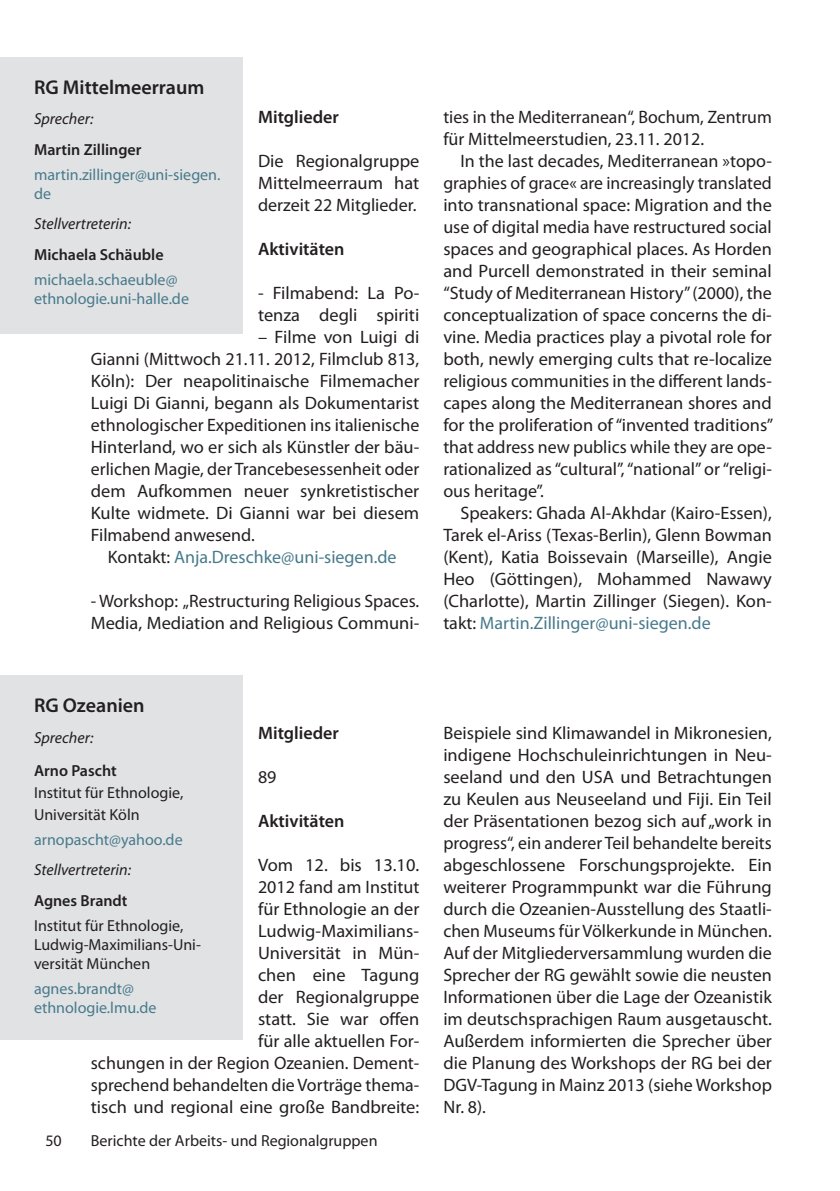
<style>
.page{position:relative;width:840px;height:1191px;background:#fff}
.page>*{position:absolute;margin:0;border:0;box-sizing:border-box;transform-origin:0 0}
.t1{font:600 20px "Myriad Pro";color:#231f20}
.t2{font:18px/22px "Myriad Pro";color:#231f20;text-align:justify}
.t3{font:600 18px "Myriad Pro";color:#231f20}
.t4{font:18px "Myriad Pro";color:#477a8b}
.t5{font:16px/19.2px "Myriad Pro";color:#231f20}
.t6{font:16px/19.2px "Myriad Pro";color:#477a8b}
.t7{font:italic 16px "Myriad Pro";color:#231f20}
.t8{font:600 16px "Myriad Pro";color:#231f20}
.s1{color:#231f20}
.s2{color:#477a8b}
</style>
<div class="page">
<div style="left:0;top:57px;width:243px;height:276px;background:#e1e2e4"></div>
<div style="left:0;top:675px;width:243px;height:364px;background:#e1e2e4"></div>
<p class="t1" style="left:34px;top:74px;width:172px">RG Mittelmeerraum</p>
<p class="t7" style="left:34px;top:109px;width:61px">Sprecher:</p>
<p class="t8" style="left:34px;top:139px;width:109px">Martin Zillinger</p>
<p class="t6" style="left:34px;top:164px;width:188px">martin.zillinger@uni-siegen. de</p>
<p class="t7" style="left:34px;top:214px;width:98px">Stellvertreterin:</p>
<p class="t8" style="left:34px;top:244px;width:131px">Michaela Schäuble</p>
<p class="t6" style="left:34px;top:270px;width:156px">michaela.schaeuble@ ethnologie.uni-halle.de</p>
<p class="t3" style="left:258px;top:105px;width:82px">Mitglieder</p>
<p class="t2" style="left:258px;top:149px;width:163px">Die Regionalgruppe Mittelmeerraum hat derzeit 22 Mitglieder.</p>
<p class="t3" style="left:258px;top:237px;width:88px">Aktivitäten</p>
<p class="t2" style="left:258px;top:281px;width:163px">- Filmabend: La Po&shy;tenza degli spiriti</p>
<p class="t2" style="left:91px;top:325px;width:330px;text-indent:167px">– Filme von Luigi di Gianni (Mittwoch 21.11. 2012, Filmclub 813, Köln): Der neapolitinaische Filmemacher Luigi Di Gianni, begann als Dokumentarist ethnologischer Expeditionen ins italienische Hinterland, wo er sich als Künstler der bäu&shy;erlichen Magie, der Trancebesessenheit oder dem Aufkommen neuer synkretistischer Kulte widmete. Di Gianni war bei diesem Filmabend anwesend.</p>
<p class="t4" style="left:108px;top:546px;width:290px"><span class="s1">Kontakt:</span> Anja.Dreschke@uni-siegen.de</p>
<p class="t2" style="left:91px;top:589px;width:330px">- Workshop: „Restructuring Religious Spaces.<br>Media, Mediation and Religious Communi-</p>
<p class="t2" style="left:443px;top:105px;width:330px">ties in the Mediterranean“, Bochum, Zentrum für Mittelmeerstudien, 23.11. 2012.</p>
<p class="t2" style="left:443px;top:149px;width:331px;text-indent:17px">In the last decades, Mediterranean »topo&shy;graphies of grace« are increasingly translated into transnational space: Migration and the use of digital media have restructured social spaces and geographical places. As Horden and Purcell demonstrated in their seminal “Study of Mediterranean History” (2000), the conceptualization of space concerns the di&shy;vine. Media practices play a pivotal role for both, newly emerging cults that re-localize religious communities in the different lands&shy;capes along the Mediterranean shores and for the proliferation of “invented traditions” that address new publics while they are ope&shy;rationalized as “cultural”, “national” or “religi&shy;ous heritage”.</p>
<p class="t2" style="left:443px;top:501px;width:330px;text-indent:17px">Speakers: Ghada Al-Akhdar (Kairo-Essen), Tarek el-Ariss (Texas-Berlin), Glenn Bowman (Kent), Katia Boissevain (Marseille), Angie Heo (Göttingen), Mohammed Nawawy (Charlotte), Martin Zillinger (Siegen). Kon&shy;takt: <span class="s2">Martin.Zillinger@uni-siegen.de</span></p>
<p class="t1" style="left:34px;top:692px;width:112px">RG Ozeanien</p>
<p class="t7" style="left:34px;top:727px;width:61px">Sprecher:</p>
<p class="t8" style="left:34px;top:760px;width:84px">Arno Pascht</p>
<p class="t5" style="left:34px;top:781px;width:151px;line-height:22px">Institut für Ethnologie,<br>Universität Köln</p>
<p class="t6" style="left:34px;top:829px;width:150px">arnopascht@yahoo.de</p>
<p class="t7" style="left:34px;top:860px;width:98px">Stellvertreterin:</p>
<p class="t8" style="left:34px;top:890px;width:95px">Agnes Brandt</p>
<p class="t5" style="left:34px;top:915px;width:168px">Institut für Ethnologie,<br>Ludwig-Maximilians-Uni&shy;versität München</p>
<p class="t6" style="left:34px;top:978px;width:124px">agnes.brandt@ ethnologie.lmu.de</p>
<p class="t3" style="left:258px;top:721px;width:82px">Mitglieder</p>
<p class="t2" style="left:258px;top:765px;width:20px">89</p>
<p class="t3" style="left:258px;top:809px;width:88px">Aktivitäten</p>
<p class="t2" style="left:91px;top:853px;width:330px;text-align:right">Vom 12. bis 13.10.<br>2012 fand am Institut<br>für Ethnologie an der<br>Ludwig-Maximilians-<br>Universität in Mün-<br>chen eine Tagung<br>der Regionalgruppe<br>statt. Sie war offen<br>für alle aktuellen For-<br>schungen in der Region Ozeanien. Dement&shy;sprechend behandelten die Vorträge thema&shy;tisch und regional eine große Bandbreite:</p>
<p class="t5" style="left:45px;top:1131px;width:18px">50</p>
<p class="t5" style="left:91px;top:1131px;width:288px">Berichte der Arbeits- und Regionalgruppen</p>
<p class="t2" style="left:443px;top:721px;width:330px">Beispiele sind Klimawandel in Mikronesien, indigene Hochschuleinrichtungen in Neu&shy;seeland und den USA und Betrachtungen zu Keulen aus Neuseeland und Fiji. Ein Teil der Präsentationen bezog sich auf „work in progress“, ein anderer Teil behandelte bereits abgeschlossene Forschungsprojekte. Ein weiterer Programmpunkt war die Führung durch die Ozeanien-Ausstellung des Staatli&shy;chen Museums für Völkerkunde in München.<br>Auf der Mitgliederversammlung wurden die Sprecher der RG gewählt sowie die neusten Informationen über die Lage der Ozeanistik im deutschsprachigen Raum ausgetauscht.<br>Außerdem informierten die Sprecher über die Planung des Workshops der RG bei der DGV-Tagung in Mainz 2013 (siehe Workshop Nr. 8).</p>
</div>
